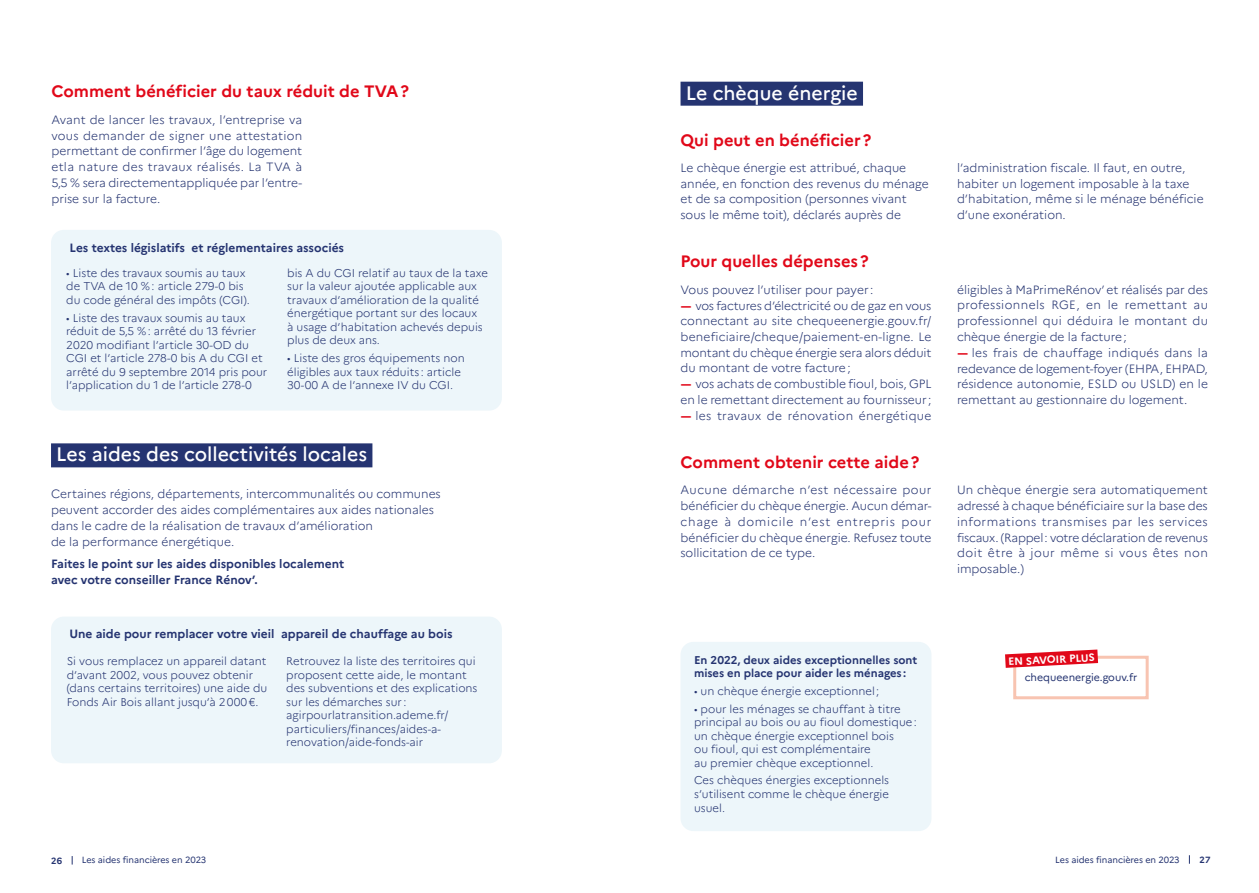
<style>
.page{position:relative;width:1259px;height:893px;background:#fff}
.page>*{position:absolute;margin:0;border:0;box-sizing:border-box;transform-origin:0 0}
.t1{font:500 19.5px "Marianne";color:#fff}
.t2{font:700 16.5px "Marianne";color:#e10819}
.t3{font:300 12px/15.8px "Marianne";color:#253471}
.t4{font:700 12px/15.8px "Marianne";color:#253471}
.t5{font:300 11.25px/13.5px "Marianne";color:#253471}
.t6{font:700 11.25px "Marianne";color:#253471}
.t7{font:10.5px "Marianne";color:#253471}
.t8{font:700 10.5px "Marianne";color:#fff}
.t9{font:9px "Marianne";letter-spacing:-.005em;color:#253471}
.t10{font:700 9px "Marianne";color:#253471}
.s1{font-weight:700;font-size:12.15px;color:#e10819}
</style>
<div class="page">
<div style="left:51px;top:230px;width:451px;height:181px;background:#edf6fa;border-radius:13px"></div>
<div style="left:51px;top:617px;width:451px;height:146px;background:#edf6fa;border-radius:13px"></div>
<div style="left:51px;top:443px;width:321px;height:24px;background:#253471"></div>
<div style="left:680px;top:82px;width:183px;height:24px;background:#253471"></div>
<div style="left:1013px;top:656px;width:135px;height:43px;border:3px solid #f8c4b1"></div>
<svg style="left:1005px;top:649px;width:107px;height:26px"></svg>
<div style="left:680px;top:642px;width:251px;height:189px;background:#edf6fa;border-radius:13px"></div>
<h2 class="t2" style="left:51px;top:81px;width:359px">Comment bénéficier du taux réduit de TVA?</h2>
<p class="t3" style="left:51px;top:112px;width:252px;text-align:justify">Avant de lancer les travaux, l’entreprise va vous demander de signer une attestation permettant de confirmer l’âge du logement etla nature des travaux réalisés. La TVA à 5,5 % sera directementappliquée par l’entre&shy;prise sur la facture.</p>
<p class="t4" style="left:70px;top:240px;width:276px">Les textes législatifs et réglementaires associés</p>
<p class="t5" style="left:66px;top:266px;width:185px">• Liste des travaux soumis au taux de TVA de 10 %: article 279-0 bis du code général des impôts (CGI).</p>
<p class="t5" style="left:66px;top:311px;width:202px">• Liste des travaux soumis au taux réduit de 5,5 %: arrêté du 13 février 2020 modifiant l’article 30-OD du CGI et l’article 278-0 bis A du CGI et arrêté du 9 septembre 2014 pris pour l’application du 1 de l’article 278-0</p>
<p class="t5" style="left:287px;top:266px;width:202px">bis A du CGI relatif au taux de la taxe sur la valeur ajoutée applicable aux travaux d’amélioration de la qualité énergétique portant sur des locaux<br>à usage d’habitation achevés depuis plus de deux ans.</p>
<p class="t5" style="left:287px;top:351px;width:179px">• Liste des gros équipements non éligibles aux taux réduits : article<br>30-00 A de l’annexe IV du CGI.</p>
<h1 class="t1" style="left:56px;top:442px;width:312px">Les aides des collectivités locales</h1>
<p class="t3" style="left:51px;top:486px;width:391px">Certaines régions, départements, intercommunalités ou communes peuvent accorder des aides complémentaires aux aides nationales dans le cadre de la réalisation de travaux d’amélioration<br>de la performance énergétique.</p>
<p class="t4" style="left:51px;top:556px;width:295px">Faites le point sur les aides disponibles localement avec votre conseiller France Rénov’.</p>
<p class="t4" style="left:70px;top:626px;width:384px">Une aide pour remplacer votre vieil appareil de chauffage au bois</p>
<p class="t5" style="left:67px;top:654px;width:202px">Si vous remplacez un appareil datant d’avant 2002, vous pouvez obtenir (dans certains territoires) une aide du Fonds Air Bois allant jusqu’à 2000€.</p>
<p class="t5" style="left:286px;top:654px;width:193px">Retrouvez la liste des territoires qui proposent cette aide, le montant des subventions et des explications sur les démarches sur: agirpourlatransition.ademe.fr/ particuliers/finances/aides-a&shy;renovation/aide-fonds-air</p>
<h1 class="t1" style="left:686px;top:81px;width:173px">Le chèque énergie</h1>
<h2 class="t2" style="left:680px;top:130px;width:192px">Qui peut en bénéficier?</h2>
<p class="t3" style="left:680px;top:160px;width:250px">Le chèque énergie est attribué, chaque année, en fonction des revenus du ménage et de sa composition (personnes vivant sous le même toit), déclarés auprès de</p>
<p class="t3" style="left:957px;top:160px;width:248px">l’administration fiscale. Il faut, en outre, habiter un logement imposable à la taxe d’habitation, même si le ménage bénéficie d’une exonération.</p>
<h2 class="t2" style="left:680px;top:251px;width:190px">Pour quelles dépenses?</h2>
<p class="t3" style="left:680px;top:281px;width:194px">Vous pouvez l’utiliser pour payer:</p>
<p class="t3" style="left:680px;top:297px;width:252px"><span class="s1">-</span> vos factures d’électricité ou de gaz en vous connectant au site chequeenergie.gouv.fr/ beneficiaire/cheque/paiement-en-ligne. Le montant du chèque énergie sera alors déduit du montant de votre facture;<br><span class="s1">-</span>vos achats de combustible fioul, bois, GPL en le remettant directement au fournisseur; <span class="s1">-</span>les travaux de rénovation énergétique</p>
<p class="t3" style="left:957px;top:281px;width:253px">éligibles à MaPrimeRénov’ et réalisés par des professionnels RGE, en le remettant au professionnel qui déduira le montant du chèque énergie de la facture;<br><span class="s1">-</span>les frais de chauffage indiqués dans la redevance de logement-foyer (EHPA, EHPAD, résidence autonomie, ESLD ou USLD) en le remettant au gestionnaire du logement.</p>
<h2 class="t2" style="left:680px;top:452px;width:240px">Comment obtenir cette aide?</h2>
<p class="t3" style="left:680px;top:482px;width:252px;text-align:justify">Aucune démarche n’est nécessaire pour bénéficier du chèque énergie. Aucun démar&shy;chage à domicile n’est entrepris pour bénéficier du chèque énergie. Refusez toute sollicitation de ce type.</p>
<p class="t3" style="left:957px;top:482px;width:252px;text-align:justify">Un chèque énergie sera automatiquement adressé à chaque bénéficiaire sur la base des informations transmises par les services fiscaux. (Rappel: votre déclaration de revenus doit être à jour même si vous êtes non imposable.)</p>
<p class="t6" style="left:694px;top:653px;width:225px">En 2022, deux aides exceptionnelles sont</p>
<p class="t8" style="left:1008px;top:655px;width:88px;rotate:-3deg">EN SAVOIR PLUS</p>
<p class="t6" style="left:694px;top:666px;width:213px">mises en place pour aider les ménages :</p>
<p class="t5" style="left:694px;top:684px;width:187px">• un chèque énergie exceptionnel;</p>
<p class="t5" style="left:694px;top:702px;width:224px">• pour les ménages se chauffant à titre principal au bois ou au fioul domestique: un chèque énergie exceptionnel bois<br>ou fioul, qui est complémentaire<br>au premier chèque exceptionnel.</p>
<p class="t5" style="left:694px;top:774px;width:196px;text-align:justify">Ces chèques énergies exceptionnels s’utilisent comme le chèque énergie usuel.</p>
<p class="t7" style="left:1024px;top:671px;width:114px">chequeenergie.gouv.fr</p>
<p class="t10" style="left:51px;top:855px;width:13px">26</p>
<p class="t9" style="left:82px;top:854px;width:126px">Les aides financières en 2023</p>
<p class="t9" style="left:1055px;top:854px;width:126px">Les aides financières en 2023</p>
<p class="t10" style="left:1199px;top:854px;width:13px">27</p>
</div>
